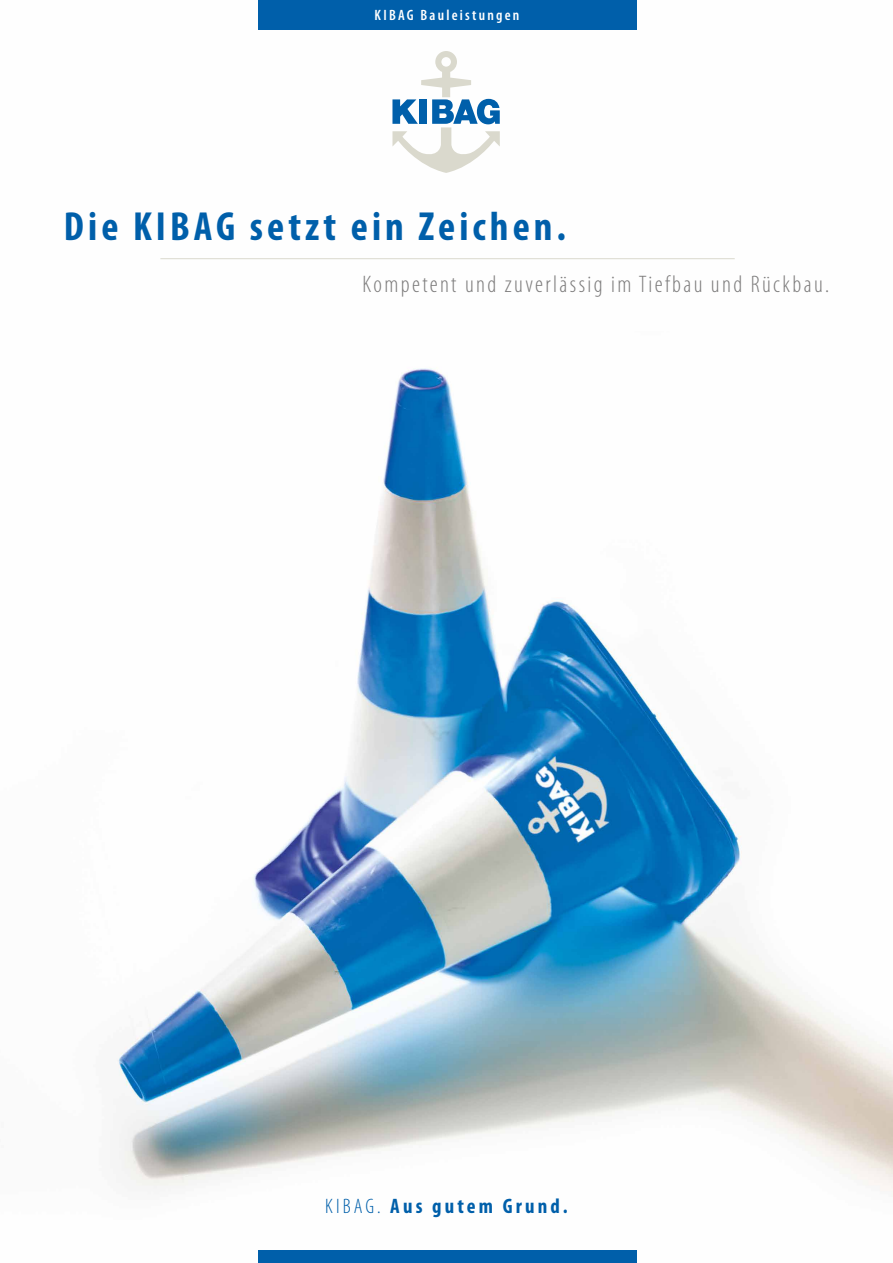
<style>
.page{position:relative;width:893px;height:1263px;background:#fff}
.page>*{position:absolute;margin:0;border:0;box-sizing:border-box;transform-origin:0 0}
.t1{font:700 condensed 40.8px "Myriad Pro";letter-spacing:.1em;color:#005faa}
.t2{font:300 condensed 24px "Myriad Pro";letter-spacing:.1em;color:#7c7b7b}
.t3{font:700 condensed 21px "Myriad Pro";letter-spacing:.15em;color:#005faa}
.t4{font:600 condensed 15px "Myriad Pro";letter-spacing:.15em;color:#fff}
.s1{font-weight:300}
</style>
<div class="page">
<img style="left:117px;top:259px;width:776px;height:938px">
<hr style="left:160px;top:258px;width:575px;height:1px;background:#dad9cd">
<div style="left:258px;top:0;width:379px;height:30px;background:#005faa"></div>
<div style="left:258px;top:1250px;width:379px;height:13px;background:#005faa"></div>
<svg style="left:392px;top:51px;width:108px;height:122px"></svg>
<p class="t4" style="left:375px;top:7px;width:146px">KIBAG Bauleistungen</p>
<h1 class="t1" style="left:64px;top:201px;width:504px">Die KIBAG setzt ein Zeichen.</h1>
<p class="t2" style="left:363px;top:272px;width:468px">Kompetent und zuverlässig im Tiefbau und Rückbau.</p>
<p class="t3" style="left:325px;top:1193px;width:244px"><span class="s1">KIBAG.</span> Aus gutem Grund.</p>
</div>
